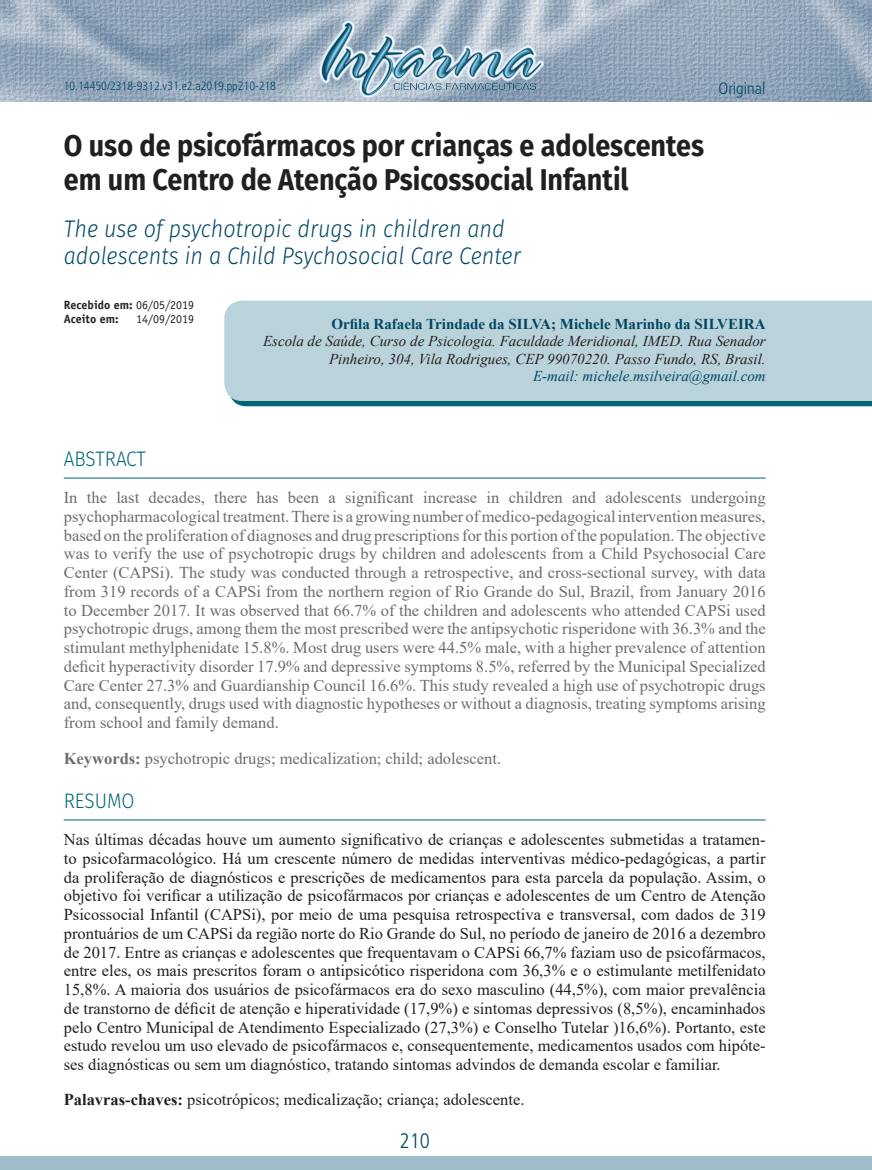
<style>
.page{position:relative;width:872px;height:1170px;background:#fff}
.page>*{position:absolute;margin:0;border:0;box-sizing:border-box;transform-origin:0 0}
.t1{font:700 30px/34.5px "Fira Sans";color:#231f20;scale:.9 1}
.t2{font:italic 300 24px/27.6px "Fira Sans";color:#004766;scale:.9 1}
.t3{font:300 21px "Fira Sans";color:#006675;scale:.9 1}
.t4{font:300 condensed 21px "Frutiger";color:#004766}
.t5{font:16.5px/18.8px "Times New Roman";color:#231f20;text-align:justify}
.t6{font:16.5px/18.8px "Times New Roman";color:#6c6d70;text-align:justify}
.t7{font:300 condensed 16.5px "Frutiger";color:#004766}
.t8{font:italic 15px/17.2px "Times New Roman";color:#231f20;text-align:right}
.t9{font:700 15px "Times New Roman";color:#004766}
.t10{font:italic 15px "Times New Roman";color:#004766}
.t11{font:300 condensed 12px "Frutiger";color:#004766}
.t12{font:700 12px/13.8px "Officina Sans Std";color:#231f20}
.t13{font:12px "Officina Sans Std";letter-spacing:-.005em;color:#231f20}
.s1{font-weight:400}
.s2{font-weight:700}
</style>
<div class="page">
<img style="left:0;top:0;width:872px;height:101px">
<div style="left:0;top:1155px;width:872px;height:14px;background:#9ebfc9"></div>
<img style="left:319px;top:20px;width:225px;height:77px">
<div style="left:233px;top:401px;width:639px;height:5px;background:#006675"></div>
<div style="left:224px;top:300px;width:648px;height:101px;background:#bad2d9"></div>
<hr style="left:64px;top:477px;width:701px;height:1px;background:#006675">
<hr style="left:64px;top:819px;width:701px;height:1px;background:#006675">
<p class="t7" style="left:718px;top:79px;width:49px">Original</p>
<p class="t11" style="left:64px;top:79px;width:214px">10.14450/2318-9312.v31.e2.a2019.pp210-218</p>
<h1 class="t1" style="left:64px;top:126px;width:713px">O uso de psicofármacos por crianças e adolescentes em um Centro de Atenção Psicossocial Infantil</h1>
<h2 class="t2" style="left:64px;top:214px;width:509px">The use of psychotropic drugs in children and adolescents in a Child Psychosocial Care Center</h2>
<p class="t12" style="left:64px;top:298px;width:132px">Recebido em: <span class="s1">06/05/2019<br></span>Aceito em:</p>
<p class="t13" style="left:136px;top:312px;width:59px">14/09/2019</p>
<p class="t9" style="left:331px;top:313px;width:435px">Orfila Rafaela Trindade da SILVA; Michele Marinho da SILVEIRA</p>
<p class="t8" style="left:263px;top:332px;width:504px">Escola de Saúde, Curso de Psicologia. Faculdade Meridional, IMED. Rua Senador<br>Pinheiro, 304, Vila Rodrigues, CEP 99070220. Passo Fundo, RS, Brasil.</p>
<p class="t10" style="left:533px;top:365px;width:234px">E-mail: michele.msilveira@gmail.com</p>
<p class="t3" style="left:64px;top:443px;width:93px">ABSTRACT</p>
<p class="t6" style="left:64px;top:487px;width:703px">In the last decades, there has been a significant increase in children and adolescents undergoing psychopharmacological treatment. There is a growing number of medico-pedagogical intervention measures, based on the proliferation of diagnoses and drug prescriptions for this portion of the population. The objective was to verify the use of psychotropic drugs by children and adolescents from a Child Psychosocial Care Center (CAPSi). The study was conducted through a retrospective, and cross-sectional survey, with data from 319 records of a CAPSi from the northern region of Rio Grande do Sul, Brazil, from January 2016 to December 2017. It was observed that 66.7% of the children and adolescents who attended CAPSi used psychotropic drugs, among them the most prescribed were the antipsychotic risperidone with 36.3% and the stimulant methylphenidate 15.8%. Most drug users were 44.5% male, with a higher prevalence of attention deficit hyperactivity disorder 17.9% and depressive symptoms 8.5%, referred by the Municipal Specialized Care Center 27.3% and Guardianship Council 16.6%. This study revealed a high use of psychotropic drugs and, consequently, drugs used with diagnostic hypotheses or without a diagnosis, treating symptoms arising from school and family demand.</p>
<p class="t6" style="left:64px;top:748px;width:439px"><span class="s2">Keywords:</span> psychotropic drugs; medicalization; child; adolescent.</p>
<p class="t3" style="left:64px;top:785px;width:80px">RESUMO</p>
<p class="t5" style="left:64px;top:829px;width:703px">Nas últimas décadas houve um aumento significativo de crianças e adolescentes submetidas a tratamen&shy;to psicofarmacológico. Há um crescente número de medidas interventivas médico-pedagógicas, a partir da proliferação de diagnósticos e prescrições de medicamentos para esta parcela da população. Assim, o objetivo foi verificar a utilização de psicofármacos por crianças e adolescentes de um Centro de Atenção Psicossocial Infantil (CAPSi), por meio de uma pesquisa retrospectiva e transversal, com dados de 319 prontuários de um CAPSi da região norte do Rio Grande do Sul, no período de janeiro de 2016 a dezembro de 2017. Entre as crianças e adolescentes que frequentavam o CAPSi 66,7% faziam uso de psicofármacos, entre eles, os mais prescritos foram o antipsicótico risperidona com 36,3% e o estimulante metilfenidato 15,8%. A maioria dos usuários de psicofármacos era do sexo masculino (44,5%), com maior prevalência de transtorno de déficit de atenção e hiperatividade (17,9%) e sintomas depressivos (8,5%), encaminhados pelo Centro Municipal de Atendimento Especializado (27,3%) e Conselho Tutelar )16,6%). Portanto, este estudo revelou um uso elevado de psicofármacos e, consequentemente, medicamentos usados com hipóte&shy;ses diagnósticas ou sem um diagnóstico, tratando sintomas advindos de demanda escolar e familiar.</p>
<p class="t5" style="left:64px;top:1089px;width:462px"><span class="s2">Palavras-chaves:</span> psicotrópicos; medicalização; criança; adolescente.</p>
<p class="t4" style="left:399px;top:1128px;width:32px">210</p>
</div>
